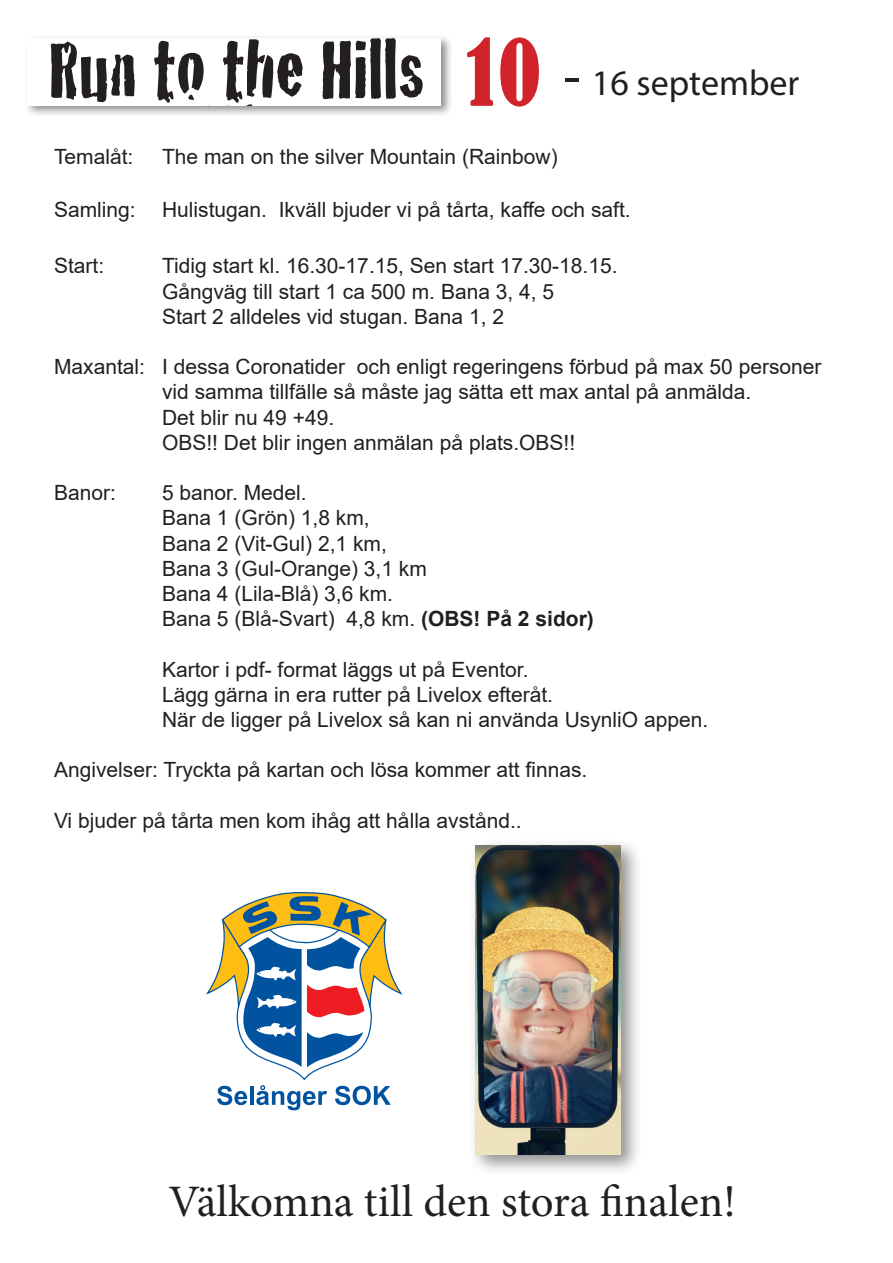
<style>
.page{position:relative;width:893px;height:1263px;background:#fff}
.page>*{position:absolute;margin:0;border:0;box-sizing:border-box;transform-origin:0 0}
.t1{font:condensed 86.4px "Bernard";color:#d1232a}
.t2{font:45px "Minion Pro";color:#231f20}
.t3{font:36px "Myriad Pro";color:#231f20}
.t4{font:21px/25.2px "Arial";color:#231f20}
.s1{font-size:54px}
.s2{font-weight:700}
</style>
<div class="page">
<div style="left:24px;top:34px;width:429px;height:83px;background:#231f20;opacity:.5"></div>
<div style="left:28px;top:38px;width:413px;height:67px;background:#fff"></div>
<svg style="left:51px;top:38px;width:372px;height:67px"></svg>
<div style="left:469px;top:838px;width:173px;height:338px;background:#231f20;opacity:.5"></div>
<img style="left:476px;top:845px;width:145px;height:310px">
<svg style="left:206px;top:892px;width:197px;height:218px"></svg>
<p class="t1" style="left:466px;top:22px;width:76px">10</p>
<p class="t3" style="left:564px;top:60px;width:237px"><span class="s1">-</span> 16 september</p>
<p class="t4" style="left:54px;top:144px;width:81px">Temalåt:</p>
<p class="t4" style="left:162px;top:144px;width:397px">The man on the silver Mountain (Rainbow)</p>
<p class="t4" style="left:54px;top:197px;width:83px">Samling:</p>
<p class="t4" style="left:162px;top:197px;width:470px">Hulistugan. Ikväll bjuder vi på tårta, kaffe och saft.</p>
<p class="t4" style="left:54px;top:253px;width:52px">Start:</p>
<p class="t4" style="left:162px;top:253px;width:457px">Tidig start kl. 16.30-17.15, Sen start 17.30-18.15.</p>
<p class="t4" style="left:162px;top:278px;width:394px">Gångväg till start 1 ca 500 m. Bana 3, 4, 5</p>
<p class="t4" style="left:162px;top:304px;width:344px">Start 2 alldeles vid stugan. Bana 1, 2</p>
<p class="t4" style="left:162px;top:354px;width:661px;text-indent:-108px">Maxantal: I dessa Coronatider och enligt regeringens förbud på max 50 personer vid samma tillfälle så måste jag sätta ett max antal på anmälda.<br>Det blir nu 49 +49.<br>OBS!! Det blir ingen anmälan på plats.OBS!!</p>
<p class="t4" style="left:54px;top:480px;width:63px">Banor:</p>
<p class="t4" style="left:162px;top:480px;width:266px">5 banor. Medel.<br>Bana 1 (Grön) 1,8 km,<br>Bana 2 (Vit-Gul) 2,1 km,<br>Bana 3 (Gul-Orange) 3,1 km</p>
<p class="t4" style="left:162px;top:581px;width:433px">Bana 4 (Lila-Blå) 3,6 km.<br>Bana 5 (Blå-Svart) 4,8 km. <span class="s2">(OBS! På 2 sidor)</span></p>
<p class="t4" style="left:162px;top:656px;width:368px">Kartor i pdf- format läggs ut på Eventor.</p>
<p class="t4" style="left:162px;top:682px;width:548px">Lägg gärna in era rutter på Livelox efteråt.<br>När de ligger på Livelox så kan ni använda UsynliO appen.</p>
<p class="t4" style="left:54px;top:757px;width:535px">Angivelser: Tryckta på kartan och lösa kommer att finnas.</p>
<p class="t4" style="left:54px;top:808px;width:469px">Vi bjuder på tårta men kom ihåg att hålla avstånd..</p>
<p class="t2" style="left:168px;top:1172px;width:569px">Välkomna till den stora finalen!</p>
</div>
